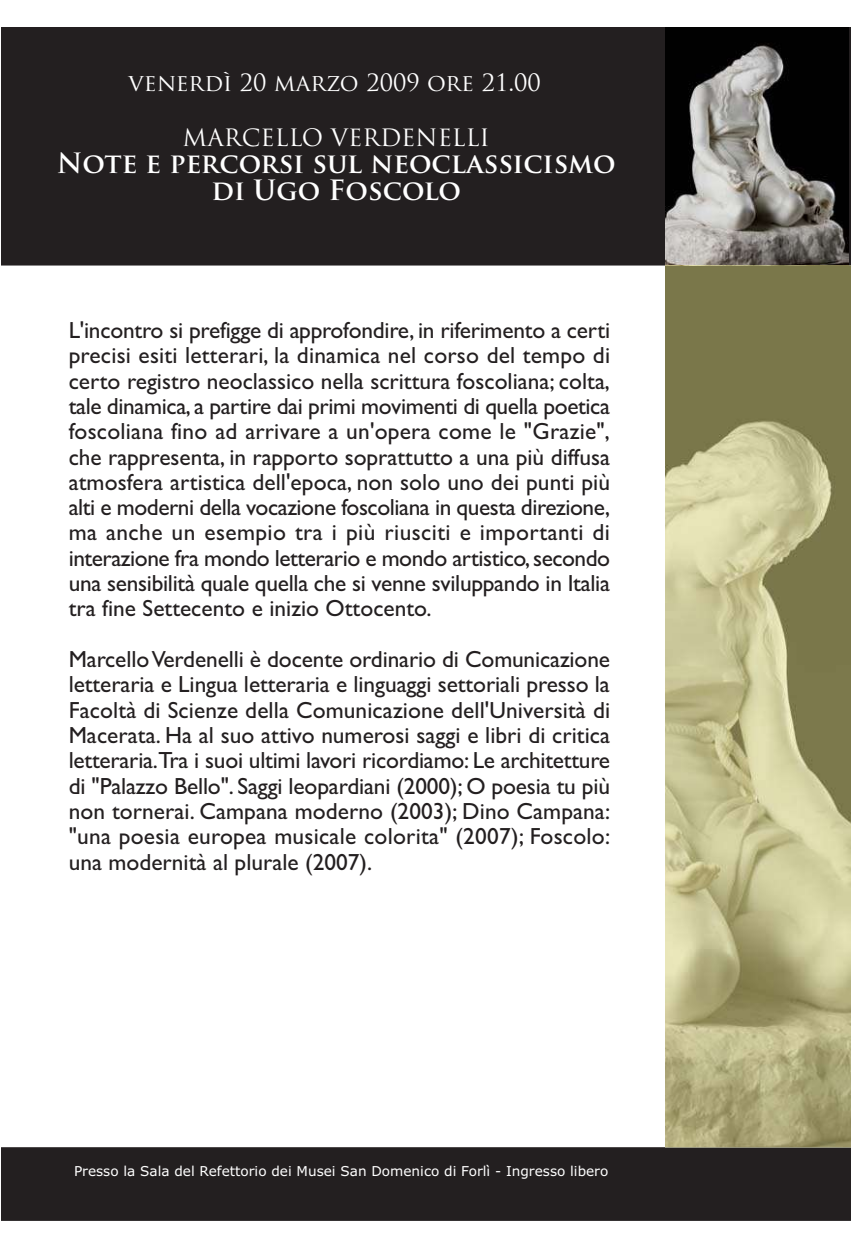
<style>
.page{position:relative;width:851px;height:1248px;background:#fff}
.page>*{position:absolute;margin:0;border:0;box-sizing:border-box;transform-origin:0 0}
.t1{font:700 27.2px/27.2px "Trajan Pro";color:#fff;text-align:center}
.t2{font:23.4px/25.2px "Gill Sans";color:#231f20;text-align:justify}
.t3{font:23.4px "Trajan Pro";color:#fff}
.t4{font:13.6px "Verdana";color:#fff}
</style>
<div class="page">
<div style="left:1px;top:27px;width:849px;height:238px;background:#231f20"></div>
<div style="left:1px;top:1147px;width:849px;height:72px;background:#231f20"></div>
<img style="left:665px;top:28px;width:182px;height:237px">
<img style="left:665px;top:266px;width:185px;height:881px">
<svg style="left:665px;top:265px;width:185px;height:1px"></svg>
<svg style="left:665px;top:1147px;width:185px;height:1px"></svg>
<p class="t3" style="left:129px;top:69px;width:413px">venerdì 20 marzo 2009 ore 21.00</p>
<p class="t3" style="left:182px;top:124px;width:309px">MARCELLO VERDENELLI</p>
<p class="t1" style="left:57px;top:150px;width:560px">Note e percorsi sul neoclassicismo di Ugo Foscolo</p>
<p class="t2" style="left:69px;top:320px;width:543px">L'incontro si prefigge di approfondire, in riferimento a certi precisi esiti letterari, la dinamica nel corso del tempo di certo registro neoclassico nella scrittura foscoliana; colta, tale dinamica, a partire dai primi movimenti di quella poetica foscoliana fino ad arrivare a un'opera come le "Grazie", che rappresenta, in rapporto soprattutto a una più diffusa atmosfera artistica dell'epoca, non solo uno dei punti più alti e moderni della vocazione foscoliana in questa direzione, ma anche un esempio tra i più riusciti e importanti di interazione fra mondo letterario e mondo artistico, secondo una sensibilità quale quella che si venne sviluppando in Italia tra fine Settecento e inizio Ottocento.</p>
<p class="t2" style="left:69px;top:649px;width:543px">Marcello Verdenelli è docente ordinario di Comunicazione letteraria e Lingua letteraria e linguaggi settoriali presso la Facoltà di Scienze della Comunicazione dell'Università di Macerata. Ha al suo attivo numerosi saggi e libri di critica letteraria.Tra i suoi ultimi lavori ricordiamo: Le architetture di "Palazzo Bello". Saggi leopardiani (2000); O poesia tu più non tornerai. Campana moderno (2003); Dino Campana: "una poesia europea musicale colorita" (2007); Foscolo: una modernità al plurale (2007).</p>
<p class="t4" style="left:74px;top:1165px;width:535px">Presso la Sala del Refettorio dei Musei San Domenico di Forlì - Ingresso libero</p>
</div>
